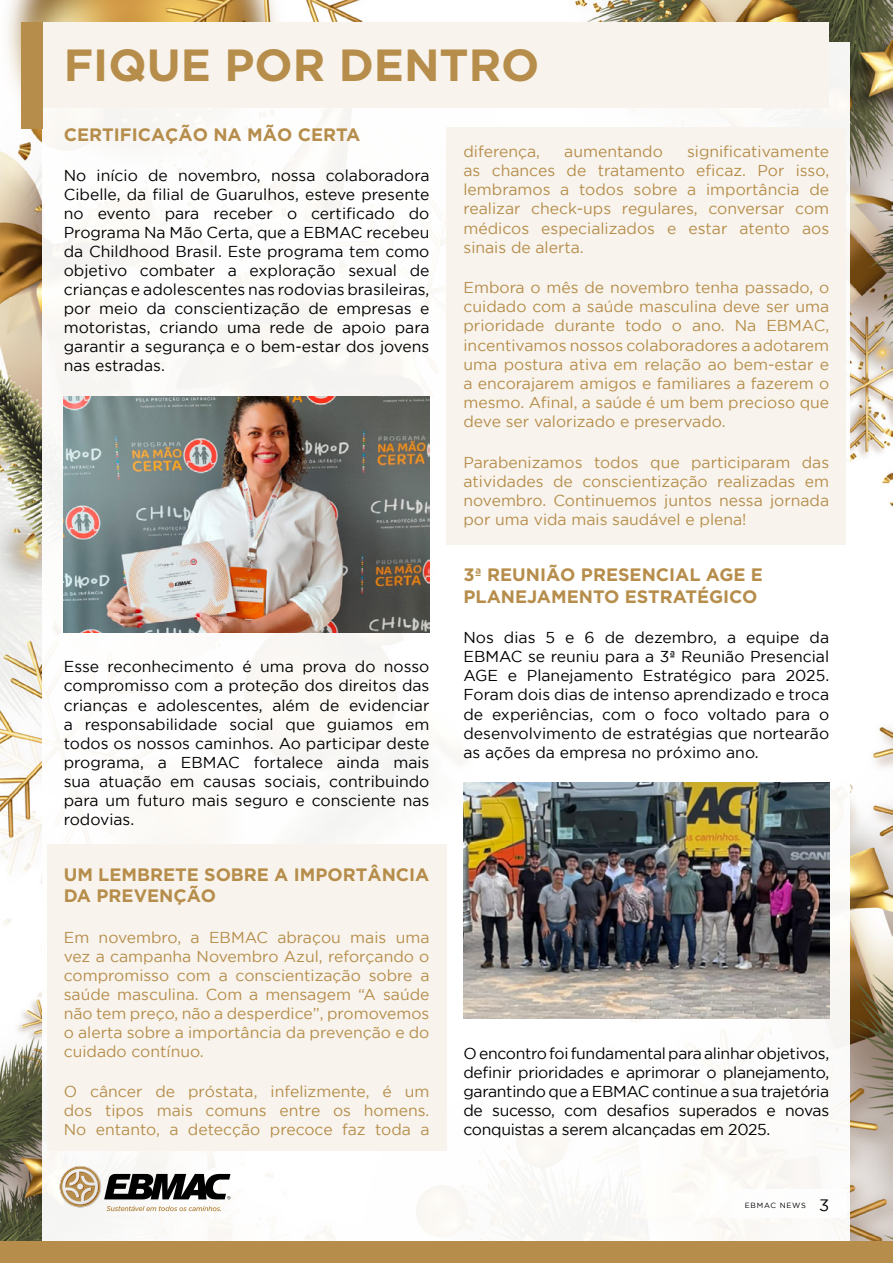
<style>
.page{position:relative;width:893px;height:1263px;background:#fff}
.page>*{position:absolute;margin:0;border:0;box-sizing:border-box;transform-origin:0 0}
.t1{font:700 45px "Gotham";color:#b68d4b}
.t2{font:700 18px/21.8px "Gotham";color:#b68d4b}
.t3{font:15.75px/19px "Gotham";color:#000;text-align:justify}
.t4{font:15.75px/19.2px "Gotham";color:#b68d4b;text-align:justify}
.t5{font:7.5px "Gotham";letter-spacing:.1em;color:#000}
.s1{font-size:16.5px}
</style>
<div class="page">
<img style="left:0;top:0;width:893px;height:1242px">
<div style="left:43px;top:43px;width:807px;height:1199px;background:#fff"></div>
<div style="left:0;top:1242px;width:893px;height:21px;background:#b68d4b"></div>
<div style="left:41px;top:22px;width:788px;height:85px;background:#f8f4ed"></div>
<div style="left:47px;top:844px;width:399px;height:306px;background:#f8f4ed"></div>
<div style="left:446px;top:128px;width:400px;height:417px;background:#f8f4ed"></div>
<div style="left:21px;top:22px;width:22px;height:107px;background:#b68d4b"></div>
<img style="left:64px;top:396px;width:365px;height:236px">
<img style="left:463px;top:782px;width:366px;height:236px">
<svg style="left:60px;top:1166px;width:170px;height:45px"></svg>
<h1 class="t1" style="left:64px;top:39px;width:477px">FIQUE POR DENTRO</h1>
<p class="t2" style="left:64px;top:123px;width:298px">CERTIFICAÇÃO NA MÃO CERTA</p>
<p class="t3" style="left:64px;top:166px;width:367px">No início de novembro, nossa colaboradora Cibelle, da filial de Guarulhos, esteve presente no evento para receber o certificado do Programa Na Mão Certa, que a EBMAC recebeu da Childhood Brasil. Este programa tem como objetivo combater a exploração sexual de crianças e adolescentes nas rodovias brasileiras, por meio da conscientização de empresas e motoristas, criando uma rede de apoio para garantir a segurança e o bem-estar dos jovens nas estradas.</p>
<p class="t3" style="left:64px;top:657px;width:367px">Esse reconhecimento é uma prova do nosso compromisso com a proteção dos direitos das crianças e adolescentes, além de evidenciar a responsabilidade social que guiamos em todos os nossos caminhos. Ao participar deste programa, a EBMAC fortalece ainda mais sua atuação em causas sociais, contribuindo para um futuro mais seguro e consciente nas rodovias.</p>
<p class="t2" style="left:64px;top:863px;width:367px">UM LEMBRETE SOBRE A IMPORTÂNCIA<br>DA PREVENÇÃO</p>
<p class="t4" style="left:64px;top:927px;width:367px">Em novembro, a EBMAC abraçou mais uma vez a campanha Novembro Azul, reforçando o compromisso com a conscientização sobre a saúde masculina. Com a mensagem “A saúde não tem preço, não a desperdice”, promovemos o alerta sobre a importância da prevenção e do cuidado contínuo.</p>
<p class="t4" style="left:64px;top:1082px;width:367px">O câncer de próstata, infelizmente, é um dos tipos mais comuns entre os homens.<br>No entanto, a detecção precoce faz toda a</p>
<p class="t4" style="left:463px;top:142px;width:367px;text-indent:223px">significativamente as chances de tratamento eficaz. Por isso, lembramos a todos sobre a importância de realizar check-ups regulares, conversar com médicos especializados e estar atento aos sinais de alerta.</p>
<p class="t4" style="left:463px;top:278px;width:367px">Embora o mês de novembro tenha passado, o cuidado com a saúde masculina deve ser uma prioridade durante todo o ano. Na EBMAC, incentivamos nossos colaboradores a adotarem uma postura ativa em relação ao bem-estar e a encorajarem amigos e familiares a fazerem o mesmo. Afinal, a saúde é um bem precioso que deve ser valorizado e preservado.</p>
<p class="t4" style="left:463px;top:452px;width:367px">Parabenizamos todos que participaram das atividades de conscientização realizadas em novembro. Continuemos juntos nessa jornada por uma vida mais saudável e plena!</p>
<p class="t2" style="left:463px;top:563px;width:301px">3ª REUNIÃO PRESENCIAL AGE E<br>PLANEJAMENTO ESTRATÉGICO</p>
<p class="t3" style="left:463px;top:628px;width:367px">Nos dias 5 e 6 de dezembro, a equipe da EBMAC se reuniu para a 3ª Reunião Presencial AGE e Planejamento Estratégico para 2025.<br>Foram dois dias de intenso aprendizado e troca de experiências, com o foco voltado para o desenvolvimento de estratégias que nortearão as ações da empresa no próximo ano.</p>
<p class="t4" style="left:463px;top:142px;width:78px">diferença,</p>
<p class="t4" style="left:564px;top:142px;width:100px">aumentando</p>
<p class="t3" style="left:463px;top:1043px;width:367px">O encontro foi fundamental para alinhar objetivos, definir prioridades e aprimorar o planejamento, garantindo que a EBMAC continue a sua trajetória de sucesso, com desafios superados e novas conquistas a serem alcançadas em 2025.</p>
<p class="t5" style="left:745px;top:1201px;width:86px">EBMAC NEWS <span class="s1">3</span></p>
</div>
